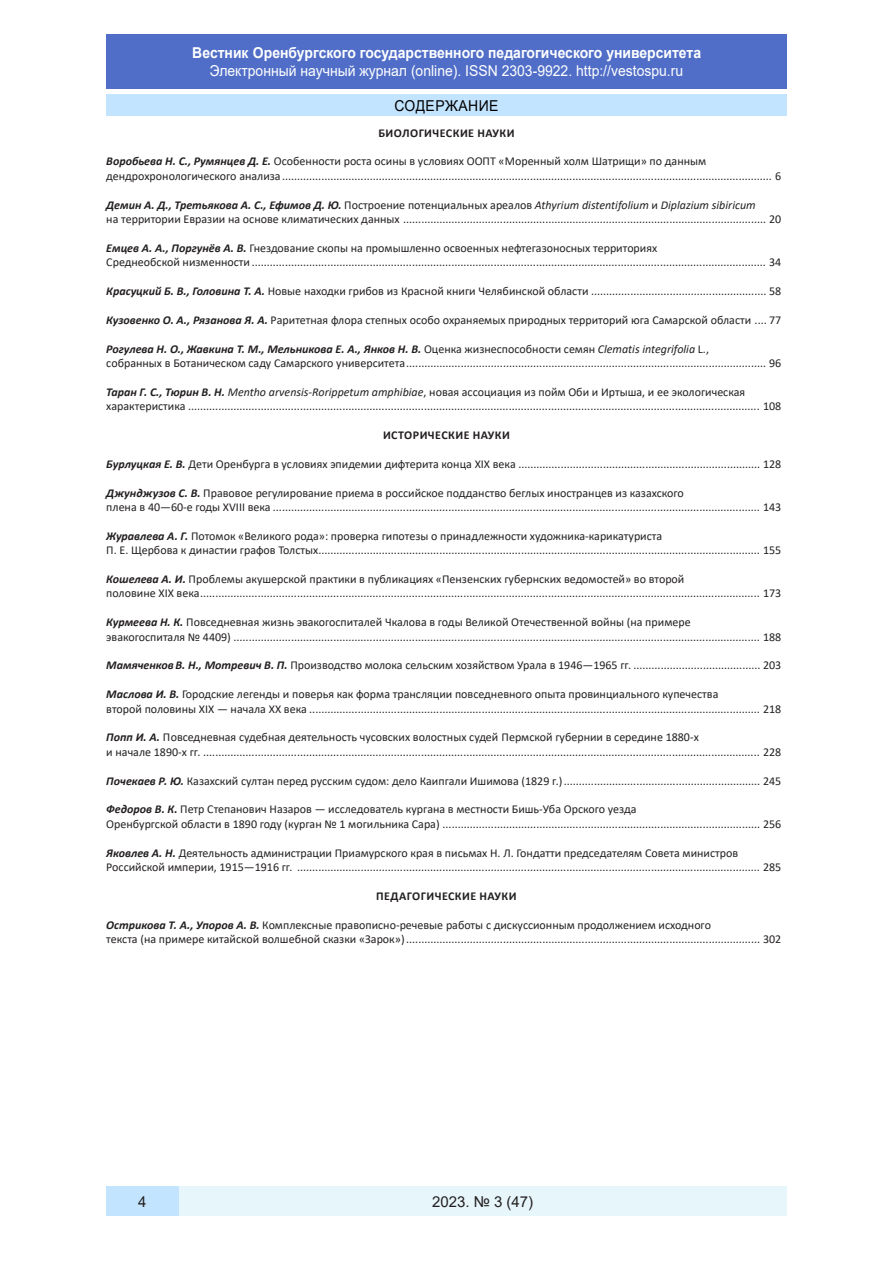
<style>
.page{position:relative;width:893px;height:1263px;background:#fff}
.page>*{position:absolute;margin:0;border:0;box-sizing:border-box;transform-origin:0 0}
.t1{font:15px "Arial";color:#fff;scale:.93 1}
.t2{font:700 15px "Arial";color:#fff;scale:.93 1}
.t3{font:15px "Arial";color:#231f20}
.t4{font:15px "Arial";letter-spacing:.035em;color:#000;scale:.93 1}
.t5{font:12px/14.4px "Calibri";color:#231f20}
.t6{font:700 12px "Calibri";letter-spacing:.04em;color:#231f20}
.s1{font-weight:700;font-style:italic}
.s2{font-style:italic}
</style>
<div class="page">
<div style="left:106px;top:34px;width:681px;height:55px;background:#506ec8"></div>
<div style="left:179px;top:1186px;width:608px;height:30px;background:#e6f6fb"></div>
<div style="left:106px;top:1186px;width:73px;height:30px;background:#c3e4ff"></div>
<div style="left:106px;top:95px;width:681px;height:21px;background:#c3e4ff"></div>
<p class="t2" style="left:192px;top:42px;width:549px">Вестник Оренбургского государственного педагогического университета</p>
<p class="t1" style="left:210px;top:60px;width:511px">Электронный научный журнал (online). ISSN 2303-9922. http://vestospu.ru</p>
<p class="t4" style="left:394px;top:95px;width:114px">СОДЕРЖАНИЕ</p>
<p class="t6" style="left:378px;top:124px;width:138px">БИОЛОГИЧЕСКИЕ НАУКИ</p>
<p class="t5" style="left:106px;top:154px;width:677px"><span class="s1">Воробьева Н. С., Румянцев Д. Е.</span> Особенности роста осины в условиях ООПТ «Моренный холм Шатрищи» по данным дендрохронологического анализа.................................................................................................................................................................. 6</p>
<p class="t5" style="left:106px;top:197px;width:677px"><span class="s1">Демин А. Д., Третьякова А. С., Ефимов Д. Ю.</span> Построение потенциальных ареалов <span class="s2">Athyrium distentifolium</span> и <span class="s2">Diplazium sibiricum<br></span>на территории Евразии на основе климатических данных ........................................................................................................................ 20</p>
<p class="t5" style="left:106px;top:240px;width:677px"><span class="s1">Емцев А. А., Поргунёв А. В.</span> Гнездование скопы на промышленно освоенных нефтегазоносных территориях<br>Среднеобской низменности .......................................................................................................................................................................... 34</p>
<p class="t5" style="left:106px;top:283px;width:677px"><span class="s1">Красуцкий Б. В., Головина Т. А.</span> Новые находки грибов из Красной книги Челябинской области .......................................................... 58</p>
<p class="t5" style="left:106px;top:312px;width:677px"><span class="s1">Кузовенко О. А., Рязанова Я. А.</span> Раритетная флора степных особо охраняемых природных территорий юга Самарской области .... 77</p>
<p class="t5" style="left:106px;top:341px;width:677px"><span class="s1">Рогулева Н. О., Жавкина Т. М., Мельникова Е. А., Янков Н. В.</span> Оценка жизнеспособности семян <span class="s2">Clematis integrifolia</span> L.,<br>собранных в Ботаническом саду Самарского университета....................................................................................................................... 96</p>
<p class="t5" style="left:106px;top:384px;width:677px"><span class="s1">Таран Г. С., Тюрин В. Н.</span> <span class="s2">Mentho arvensis-Rorippetum amphibiae</span>, новая ассоциация из пойм Оби и Иртыша, и ее экологическая характеристика ............................................................................................................................................................................................. 108</p>
<p class="t6" style="left:383px;top:426px;width:128px">ИСТОРИЧЕСКИЕ НАУКИ</p>
<p class="t5" style="left:106px;top:456px;width:677px"><span class="s1">Бурлуцкая Е. В.</span> Дети Оренбурга в условиях эпидемии дифтерита конца XIX века ................................................................................ 128</p>
<p class="t5" style="left:106px;top:485px;width:677px"><span class="s1">Джунджузов С. В.</span> Правовое регулирование приема в российское подданство беглых иностранцев из казахского<br>плена в 40—60-е годы XVIII века ................................................................................................................................................................. 143</p>
<p class="t5" style="left:106px;top:528px;width:677px"><span class="s1">Журавлева А. Г.</span> Потомок «Великого рода»: проверка гипотезы о принадлежности художника-карикатуриста<br>П. Е. Щербова к династии графов Толстых.................................................................................................................................................. 155</p>
<p class="t5" style="left:106px;top:571px;width:677px"><span class="s1">Кошелева А. И.</span> Проблемы акушерской практики в публикациях «Пензенских губернских ведомостей» во второй<br>половине XIX века......................................................................................................................................................................................... 173</p>
<p class="t5" style="left:106px;top:615px;width:677px"><span class="s1">Курмеева Н. К.</span> Повседневная жизнь эвакогоспиталей Чкалова в годы Великой Отечественной войны (на примере<br>эвакогоспиталя № 4409) .............................................................................................................................................................................. 188</p>
<p class="t5" style="left:106px;top:658px;width:677px"><span class="s1">МамяченковВ. Н., Мотревич В. П.</span> Производство молока сельским хозяйством Урала в 1946—1965 гг. .......................................... 203</p>
<p class="t5" style="left:106px;top:687px;width:677px"><span class="s1">Маслова И. В.</span> Городские легенды и поверья как форма трансляции повседневного опыта провинциального купечества<br>второй половины XIX — начала ХХ века ..................................................................................................................................................... 218</p>
<p class="t5" style="left:106px;top:730px;width:677px"><span class="s1">Попп И. А.</span> Повседневная судебная деятельность чусовских волостных судей Пермской губернии в середине 1880-х<br>и начале 1890-х гг. ........................................................................................................................................................................................ 228</p>
<p class="t5" style="left:106px;top:773px;width:677px"><span class="s1">Почекаев Р. Ю.</span> Казахский султан перед русским судом: дело Каипгали Ишимова (1829 г.)................................................................. 245</p>
<p class="t5" style="left:106px;top:802px;width:677px"><span class="s1">Федоров В. К.</span> Петр Степанович Назаров — исследователь кургана в местности Бишь-Уба Орского уезда<br>Оренбургской области в 1890 году (курган № 1 могильника Сара) ......................................................................................................... 256</p>
<p class="t5" style="left:106px;top:845px;width:677px"><span class="s1">Яковлев А. Н.</span> Деятельность администрации Приамурского края в письмах Н. Л. Гондатти председателям Совета министров<br>Российской империи, 1915—1916 гг. ......................................................................................................................................................... 285</p>
<p class="t6" style="left:376px;top:887px;width:142px">ПЕДАГОГИЧЕСКИЕ НАУКИ</p>
<p class="t5" style="left:106px;top:917px;width:677px"><span class="s1">Острикова Т. А., Упоров А. В.</span> Комплексные правописно-речевые работы с дискуссионным продолжением исходного<br>текста (на примере китайской волшебной сказки «Зарок»)..................................................................................................................... 302</p>
<p class="t3" style="left:138px;top:1191px;width:10px">4</p>
<p class="t3" style="left:432px;top:1192px;width:103px">2023. № 3 (47)</p>
</div>
